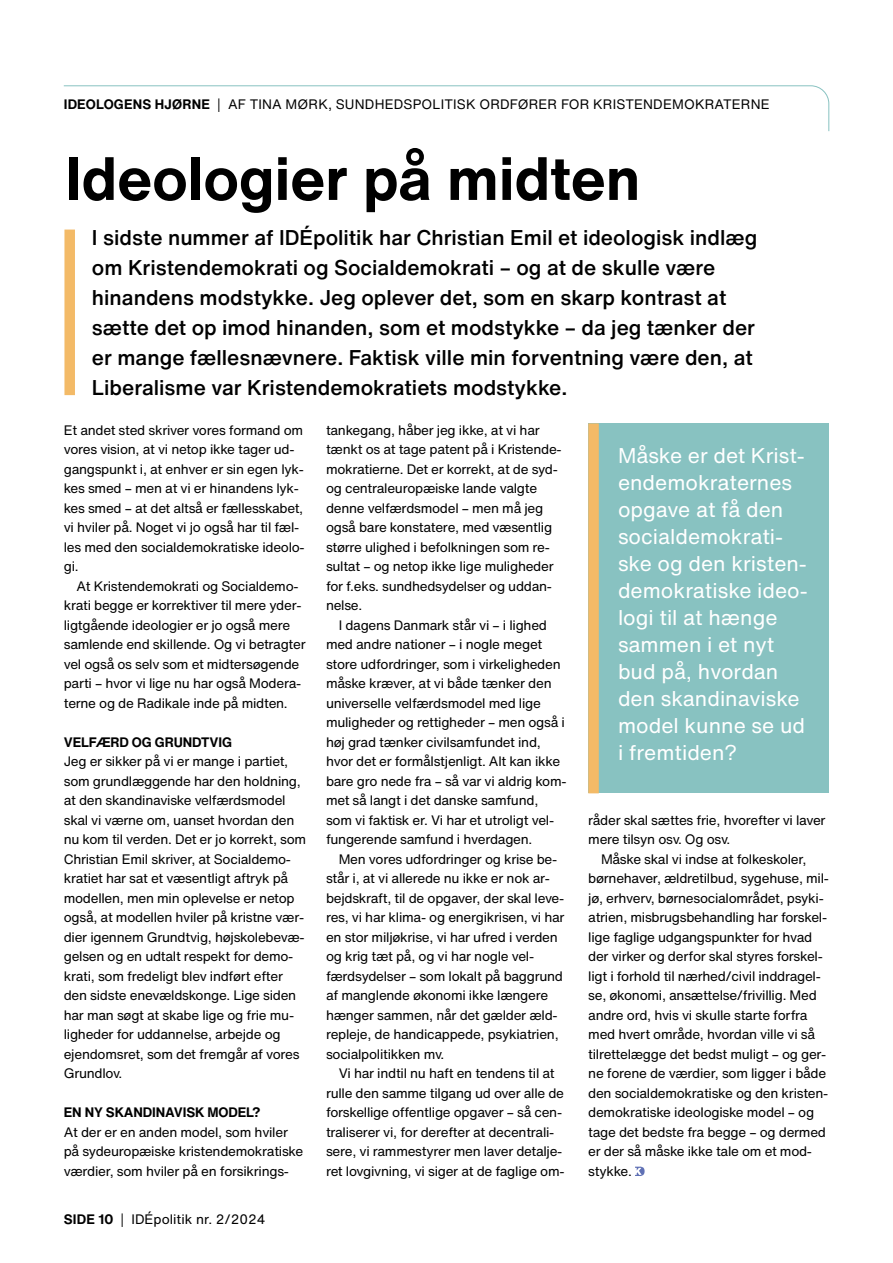
<style>
.page{position:relative;width:893px;height:1263px;background:#fff}
.page>*{position:absolute;margin:0;border:0;box-sizing:border-box;transform-origin:0 0}
.t1{font:700 60px "Helvetica Now Text";color:#000}
.t2{font:500 21px/30px "Helvetica Now Text";color:#000}
.t3{font:21px/27px "Helvetica Now Text";color:#fff}
.t4{font:13.5px/19.5px "Helvetica Now Text";letter-spacing:-.02em;color:#000}
.t5{font:13.5px "Helvetica Now Text";letter-spacing:.01em;color:#000}
.t6{font:700 13.5px "Helvetica Now Text";letter-spacing:-.01em;color:#000}
.t7{font:13.5px "Helvetica Now Text";color:#000}
.s1{font-weight:700}
.s2{font-family:"Helvetica Neue"}
</style>
<div class="page">
<svg style="left:63px;top:85px;width:767px;height:47px"></svg>
<svg style="left:635px;top:1166px;width:10px;height:10px"></svg>
<div style="left:64px;top:230px;width:11px;height:165px;background:#f3ba67"></div>
<div style="left:588px;top:423px;width:241px;height:370px;background:#88c2c1"></div>
<div style="left:588px;top:423px;width:11px;height:370px;background:#f3ba67"></div>
<p class="t5" style="left:64px;top:94px;width:707px"><span class="s1">IDEOLOGENS HJØRNE</span> <span class="s2">|</span> AF TINA MØRK, SUNDHEDSPOLITISK ORDFØRER FOR KRISTENDEMOKRATERNE</p>
<h1 class="t1" style="left:65px;top:133px;width:577px">Ideologier på midten</h1>
<p class="t2" style="left:92px;top:222px;width:667px">I sidste nummer af IDÉpolitik har Christian Emil et ideologisk indlæg om Kristendemokrati og Socialdemokrati – og at de skulle være hinandens modstykke. Jeg oplever det, som en skarp kontrast at sætte det op imod hinanden, som et modstykke – da jeg tænker der er mange fællesnævnere. Faktisk ville min forventning være den, at Liberalisme var Kristendemokratiets modstykke.</p>
<p class="t4" style="left:64px;top:420px;width:242px">Et andet sted skriver vores formand om vores vision, at vi netop ikke tager ud&shy;gangspunkt i, at enhver er sin egen lyk&shy;kes smed – men at vi er hinandens lyk&shy;kes smed – at det altså er fællesskabet, vi hviler på. Noget vi jo også har til fæl&shy;les med den socialdemokratiske ideolo&shy;gi.</p>
<p class="t4" style="left:64px;top:576px;width:243px;text-indent:13px">At Kristendemokrati og Socialdemo&shy;krati begge er korrektiver til mere yder&shy;ligtgående ideologier er jo også mere samlende end skillende. Og vi betragter vel også os selv som et midtersøgende parti – hvor vi lige nu har også Modera&shy;terne og de Radikale inde på midten.</p>
<p class="t6" style="left:64px;top:732px;width:170px">VELFÆRD OG GRUNDTVIG</p>
<p class="t4" style="left:64px;top:751px;width:244px">Jeg er sikker på vi er mange i partiet, som grundlæggende har den holdning, at den skandinaviske velfærdsmodel skal vi værne om, uanset hvordan den nu kom til verden. Det er jo korrekt, som Christian Emil skriver, at Socialdemo&shy;kratiet har sat et væsentligt aftryk på modellen, men min oplevelse er netop også, at modellen hviler på kristne vær&shy;dier igennem Grundtvig, højskolebevæ&shy;gelsen og en udtalt respekt for demo&shy;krati, som fredeligt blev indført efter den sidste enevældskonge. Lige siden har man søgt at skabe lige og frie mu&shy;ligheder for uddannelse, arbejde og ejendomsret, som det fremgår af vores Grundlov.</p>
<p class="t6" style="left:64px;top:1102px;width:198px">EN NY SKANDINAVISK MODEL?</p>
<p class="t4" style="left:64px;top:1122px;width:241px">At der er en anden model, som hviler på sydeuropæiske kristendemokratiske værdier, som hviler på en forsikrings-</p>
<p class="t7" style="left:64px;top:1209px;width:203px"><span class="s1">SIDE 10</span> <span class="s2">|</span> IDÉpolitik nr. 2/2024</p>
<p class="t4" style="left:326px;top:420px;width:237px">tankegang, håber jeg ikke, at vi har tænkt os at tage patent på i Kristende&shy;mokratierne. Det er korrekt, at de syd&shy;og centraleuropæiske lande valgte denne velfærdsmodel – men må jeg også bare konstatere, med væsentlig større ulighed i befolkningen som re&shy;sultat – og netop ikke lige muligheder for f.eks. sundhedsydelser og uddan&shy;nelse.</p>
<p class="t4" style="left:326px;top:615px;width:242px;text-indent:13px">I dagens Danmark står vi – i lighed med andre nationer – i nogle meget store udfordringer, som i virkeligheden måske kræver, at vi både tænker den universelle velfærdsmodel med lige muligheder og rettigheder – men også i høj grad tænker civilsamfundet ind, hvor det er formålstjenligt. Alt kan ikke bare gro nede fra – så var vi aldrig kom&shy;met så langt i det danske samfund, som vi faktisk er. Vi har et utroligt vel&shy;fungerende samfund i hverdagen.</p>
<p class="t4" style="left:326px;top:849px;width:240px;text-indent:13px">Men vores udfordringer og krise be&shy;står i, at vi allerede nu ikke er nok ar&shy;bejdskraft, til de opgaver, der skal leve&shy;res, vi har klima- og energikrisen, vi har en stor miljøkrise, vi har ufred i verden og krig tæt på, og vi har nogle vel&shy;færdsydelser – som lokalt på baggrund af manglende økonomi ikke længere hænger sammen, når det gælder æld&shy;repleje, de handicappede, psykiatrien, socialpolitikken mv.</p>
<p class="t4" style="left:326px;top:1063px;width:240px;text-indent:13px">Vi har indtil nu haft en tendens til at rulle den samme tilgang ud over alle de forskellige offentlige opgaver – så cen&shy;traliserer vi, for derefter at decentrali&shy;sere, vi rammestyrer men laver detalje&shy;ret lovgivning, vi siger at de faglige om-</p>
<h2 class="t3" style="left:618px;top:441px;width:191px">Måske er det Krist&shy;endemokraternes opgave at få den socialdemokrati&shy;ske og den kristen&shy;demokratiske ideo&shy;logi til at hænge sammen i et nyt bud på, hvordan den skandinaviske model kunne se ud i fremtiden?</h2>
<p class="t4" style="left:588px;top:810px;width:239px">råder skal sættes frie, hvorefter vi laver mere tilsyn osv. Og osv.</p>
<p class="t4" style="left:588px;top:849px;width:242px;text-indent:13px">Måske skal vi indse at folkeskoler, børnehaver, ældretilbud, sygehuse, mil&shy;jø, erhverv, børnesocialområdet, psyki&shy;atrien, misbrugsbehandling har forskel&shy;lige faglige udgangspunkter for hvad der virker og derfor skal styres forskel&shy;ligt i forhold til nærhed/civil inddragel&shy;se, økonomi, ansættelse/frivillig. Med andre ord, hvis vi skulle starte forfra med hvert område, hvordan ville vi så tilrettelægge det bedst muligt – og ger&shy;ne forene de værdier, som ligger i både den socialdemokratiske og den kristen&shy;demokratiske ideologiske model – og tage det bedste fra begge – og dermed er der så måske ikke tale om et mod&shy;stykke.</p>
</div>
